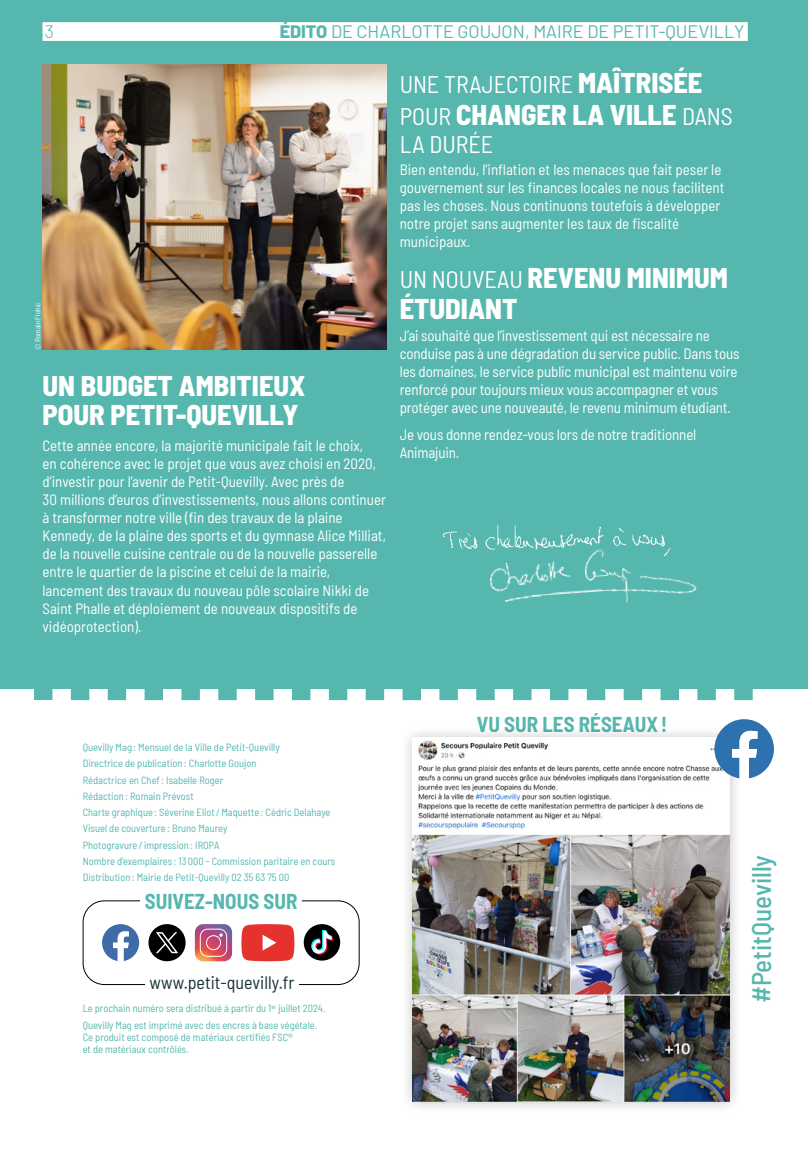
<style>
.page{position:relative;width:808px;height:1149px;background:#fff}
.page>*{position:absolute;margin:0;border:0;box-sizing:border-box;transform-origin:0 0}
.t1{font:800 semi-condensed 28.5px/28.5px "Barlow";color:#fff}
.t2{font:500 semi-condensed 27px "Barlow";color:#55b7ae}
.t3{font:semi-condensed 24px "Barlow";color:#fff}
.t4{font:700 semi-condensed 21px "Barlow";color:#55b7ae}
.t5{font:18px "Barlow";color:#55b7ae}
.t6{font:semi-condensed 18px "Barlow";color:#173435}
.t7{font:300 18px "Barlow";color:#55b7ae}
.t8{font:semi-condensed 15px/18px "Barlow";color:#fff}
.t9{font:semi-condensed 10.5px/16.2px "Barlow";color:#55b7ae}
.t10{font:semi-condensed 7.5px "Barlow";letter-spacing:-.01em;color:#fff}
.s1{font-weight:800}
.s2{font-weight:800;font-size:28.5px}
.s3{font-weight:400;font-size:24px}
</style>
<div class="page">
<div style="left:0;top:0;width:808px;height:688px;background:#55b7ae"></div>
<div style="left:43px;top:22px;width:705px;height:19px;background:#fff"></div>
<img style="left:43px;top:65px;width:344px;height:284px">
<div style="left:399px;top:724px;width:344px;height:390px;background:#000;opacity:.25"></div>
<img style="left:413px;top:904px;width:316px;height:197px">
<img style="left:442px;top:524px;width:223px;height:25px">
<img style="left:482px;top:546px;width:215px;height:58px">
<svg style="left:102px;top:924px;width:37px;height:36px"></svg>
<svg style="left:195px;top:924px;width:37px;height:36px"></svg>
<svg style="left:241px;top:924px;width:53px;height:36px;background:#e74844"></svg>
<svg style="left:148px;top:924px;width:38px;height:36px"></svg>
<div style="left:304px;top:923px;width:36px;height:37px;background:#000;border-radius:18px"></div>
<svg style="left:311px;top:930px;width:22px;height:24px"></svg>
<svg style="left:0;top:688px;width:774px;height:216px"></svg>
<p class="t7" style="left:45px;top:19px;width:11px">3</p>
<p class="t5" style="left:280px;top:19px;width:466px"><span class="s1">ÉDITO</span> DE CHARLOTTE GOUJON, MAIRE DE PETIT-QUEVILLY</p>
<p class="t10" style="left:32px;top:349px;width:49px;rotate:-90deg">© Romain Flohic</p>
<h1 class="t1" style="left:43px;top:370px;width:264px">UN BUDGET AMBITIEUX<br>POUR PETIT-QUEVILLY</h1>
<p class="t8" style="left:43px;top:435px;width:345px">Cette année encore, la majorité municipale fait le choix,<br>en cohérence avec le projet que vous avez choisi en 2020, d’investir pour l’avenir de Petit-Quevilly. Avec près de<br>30 millions d’euros d’investissements, nous allons continuer à transformer notre ville (fin des travaux de la plaine Kennedy, de la plaine des sports et du gymnase Alice Milliat, de la nouvelle cuisine centrale ou de la nouvelle passerelle entre le quartier de la piscine et celui de la mairie, lancement des travaux du nouveau pôle scolaire Nikki de Saint Phalle et déploiement de nouveaux dispositifs de vidéoprotection).</p>
<h3 class="t3" style="left:400px;top:67px;width:304px">UNE TRAJECTOIRE <span class="s2">MAÎTRISÉE</span></h3>
<h1 class="t1" style="left:400px;top:98px;width:335px"><span class="s3">POUR</span> CHANGER LA VILLE <span class="s3">DANS</span></h1>
<h3 class="t3" style="left:400px;top:127px;width:95px">LA DURÉE</h3>
<p class="t8" style="left:400px;top:160px;width:326px">Bien entendu, l’inflation et les menaces que fait peser le gouvernement sur les finances locales ne nous facilitent pas les choses. Nous continuons toutefois à développer notre projet sans augmenter les taux de fiscalité municipaux.</p>
<h1 class="t1" style="left:400px;top:260px;width:330px;line-height:31.5px"><span class="s3">UN NOUVEAU</span> REVENU MINIMUM<br>ÉTUDIANT</h1>
<p class="t8" style="left:400px;top:326px;width:341px">J’ai souhaité que l’investissement qui est nécessaire ne conduise pas à une dégradation du service public. Dans tous les domaines, le service public municipal est maintenu voire renforcé pour toujours mieux vous accompagner et vous protéger avec une nouveauté, le revenu minimum étudiant.</p>
<p class="t8" style="left:400px;top:424px;width:298px">Je vous donne rendez-vous lors de notre traditionnel<br>Animajuin.</p>
<p class="t9" style="left:83px;top:738px;width:254px">Quevilly Mag : Mensuel de la Ville de Petit-Quevilly<br>Directrice de publication : Charlotte Goujon<br>Rédactrice en Chef: Isabelle Roger<br>Rédaction : Romain Prévost<br>Charte graphique : Séverine Eliot/Maquette : Cédric Delahaye Visuel de couverture : Bruno Maurey<br>Photogravure /impression : IROPA<br>Nombre d’exemplaires : 13000 - Commission paritaire en cours Distribution : Mairie de Petit-Quevilly 02 35 63 75 00</p>
<h3 class="t4" style="left:145px;top:885px;width:154px">SUIVEZ-NOUS SUR</h3>
<p class="t6" style="left:149px;top:969px;width:147px">www.petit-quevilly.fr</p>
<p class="t9" style="left:83px;top:999px;width:244px">Le prochain numéro sera distribué à partir du 1<sup>er</sup> juillet 2024.<br>Quevilly Mag est imprimé avec des encres à base végétale.</p>
<p class="t9" style="left:83px;top:1029px;width:212px;line-height:12px">Ce produit est composé de matériaux certifiés FSC® et de matériaux contrôlés.</p>
<h3 class="t4" style="left:477px;top:709px;width:192px">VU SUR LES RÉSEAUX!</h3>
<h2 class="t2" style="left:742px;top:1003px;width:150px;rotate:-90deg">#PetitQuevilly</h2>
</div>
